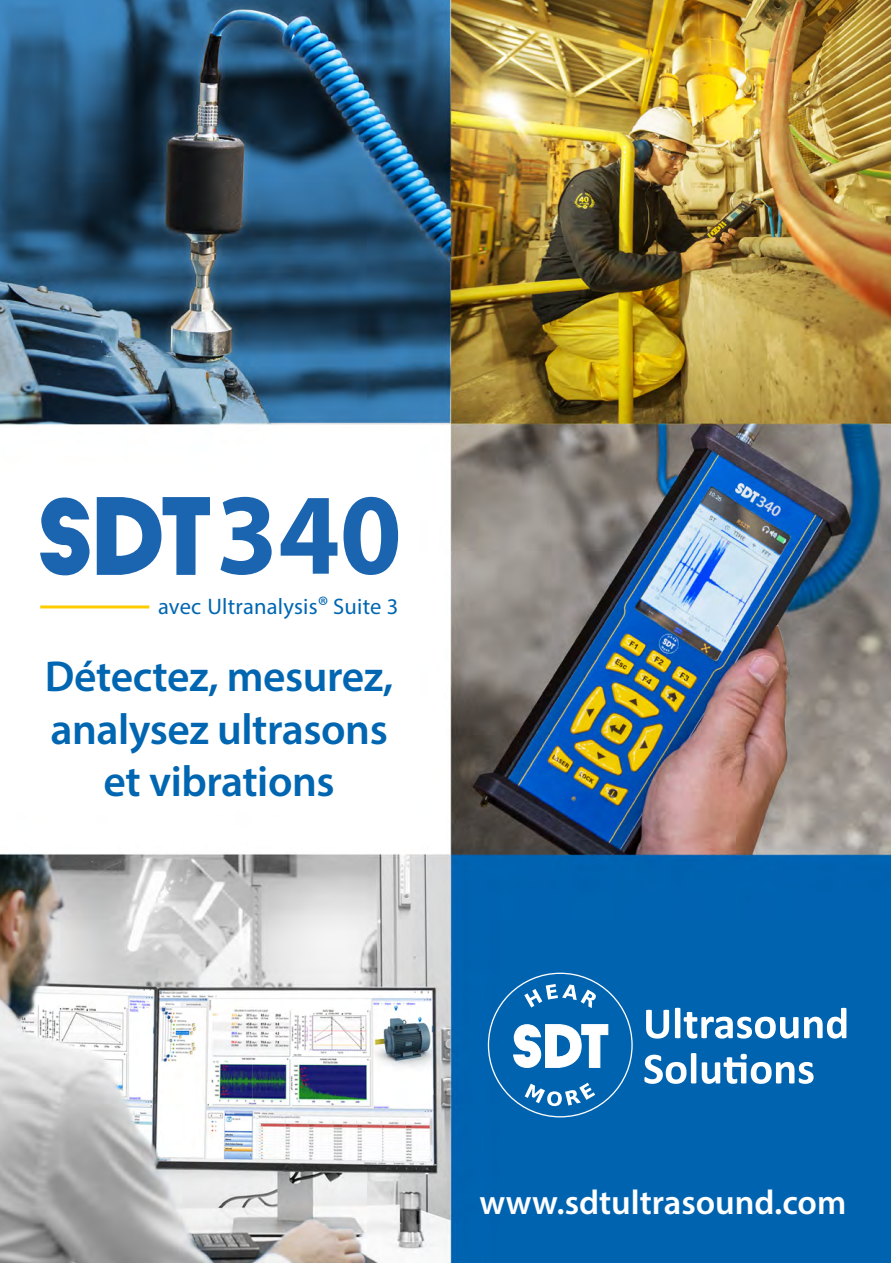
<style>
.page{position:relative;width:891px;height:1263px;background:#fff}
.page>*{position:absolute;margin:0;border:0;box-sizing:border-box;transform-origin:0 0}
.t1{font:600 43.5px/52.2px "Myriad Pro";letter-spacing:-.01em;color:#0066b1;text-align:center}
.t2{font:600 34.5px "Myriad Pro";color:#fff}
.t3{font:22.5px "Myriad Pro";letter-spacing:.01em;color:#0066b1}
.s1{font-size:25.5px}
</style>
<div class="page">
<img style="left:0;top:0;width:891px;height:1263px">
<svg style="left:488px;top:973px;width:144px;height:144px"></svg>
<svg style="left:646px;top:1010px;width:23px;height:28px"></svg>
<svg style="left:675px;top:1008px;width:123px;height:30px"></svg>
<svg style="left:804px;top:1008px;width:42px;height:30px"></svg>
<svg style="left:644px;top:1053px;width:169px;height:31px"></svg>
<hr style="left:40px;top:605px;width:109px;height:3px;background:#fc0">
<svg style="left:220px;top:497px;width:52px;height:78px"></svg>
<svg style="left:281px;top:498px;width:56px;height:76px"></svg>
<svg style="left:343px;top:497px;width:55px;height:78px"></svg>
<svg style="left:40px;top:497px;width:50px;height:78px"></svg>
<svg style="left:97px;top:497px;width:113px;height:78px"></svg>
<p class="t3" style="left:158px;top:593px;width:242px">avec Ultranalysis<span class="s1">®</span> Suite 3</p>
<p class="t1" style="left:45px;top:650px;width:350px">Détectez, mesurez, analysez ultrasons et vibrations</p>
<p class="t2" style="left:479px;top:1181px;width:368px">www.sdtultrasound.com</p>
</div>
